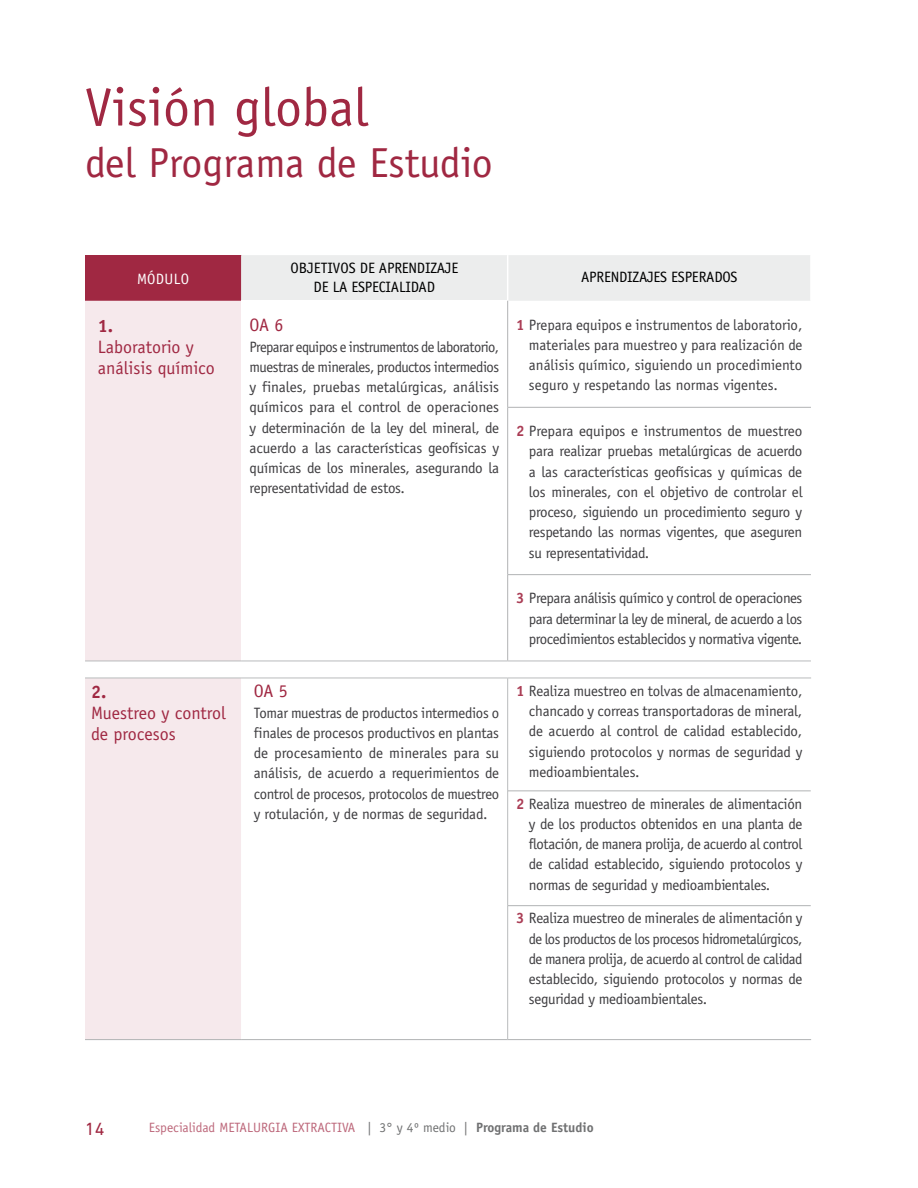
<style>
.page{position:relative;width:918px;height:1188px;background:#fff}
.page>*{position:absolute;margin:0;border:0;box-sizing:border-box;transform-origin:0 0}
.t1{font:54px "Officina Sans";color:#a02842}
.t2{font:42px "Officina Sans";color:#a02842}
.t3{font:18px/21px "Officina Sans";color:#a02842}
.t4{font:700 18px "Officina Sans";color:#a02842}
.t5{font:18px "DIN Next LT Pro";color:#a02842}
.t6{font:15px/20.2px "Officina Sans";letter-spacing:-.02em;color:#3e3d40;text-align:justify}
.t7{font:15px "Officina Sans";color:#000}
.t8{font:15px "Officina Sans";letter-spacing:.02em;color:#fff}
.t9{font:13.5px "Officina Sans";color:#bd687b}
.s1{font-weight:700;color:#aa3d55}
.s2{color:#707172}
.s3{font-weight:700;color:#707172}
</style>
<div class="page">
<div style="left:85px;top:255px;width:156px;height:46px;background:#a02842"></div>
<div style="left:241px;top:255px;width:569px;height:46px;background:#eceded"></div>
<div style="left:85px;top:301px;width:156px;height:738px;background:#f6e9ec"></div>
<svg style="left:508px;top:679px;width:303px;height:360px"></svg>
<hr style="left:507px;top:407px;width:304px;height:1px;background:#b1b3b4">
<hr style="left:507px;top:574px;width:304px;height:1px;background:#b1b3b4">
<hr style="left:507px;top:255px;width:1px;height:46px;background:#fff">
<hr style="left:507px;top:301px;width:1px;height:106px;background:#b1b3b4">
<hr style="left:507px;top:408px;width:1px;height:166px;background:#b1b3b4">
<hr style="left:507px;top:575px;width:1px;height:86px;background:#b1b3b4">
<hr style="left:507px;top:678px;width:1px;height:113px;background:#b9bbbc">
<hr style="left:507px;top:791px;width:1px;height:115px;background:#b9bbbc">
<hr style="left:507px;top:906px;width:1px;height:133px;background:#b9bbbc">
<hr style="left:508px;top:791px;width:303px;height:1px;background:#b1b3b4">
<hr style="left:508px;top:905px;width:303px;height:1px;background:#b1b3b4">
<hr style="left:85px;top:661px;width:156px;height:1px;background:#b9bbbc">
<hr style="left:241px;top:661px;width:267px;height:1px;background:#b9bbbc">
<hr style="left:508px;top:661px;width:303px;height:1px;background:#b9bbbc">
<hr style="left:85px;top:678px;width:156px;height:1px;background:#b9bbbc">
<hr style="left:241px;top:678px;width:267px;height:1px;background:#b9bbbc">
<hr style="left:508px;top:678px;width:303px;height:1px;background:#b9bbbc">
<hr style="left:85px;top:1039px;width:156px;height:1px;background:#b1b3b4">
<hr style="left:241px;top:1039px;width:267px;height:1px;background:#b1b3b4">
<hr style="left:508px;top:1039px;width:303px;height:1px;background:#b1b3b4">
<h1 class="t1" style="left:85px;top:76px;width:285px">Visión global</h1>
<h2 class="t2" style="left:85px;top:138px;width:409px">del Programa de Estudio</h2>
<p class="t8" style="left:137px;top:270px;width:54px">MóDULO</p>
<p class="t7" style="left:290px;top:259px;width:9px">objetivos</p>
<p class="t7" style="left:360px;top:259px;width:36px">de Aprendizaje</p>
<p class="t7" style="left:314px;top:278px;width:46px">delaespecialidad</p>
<p class="t7" style="left:581px;top:269px;width:17px">Aprendizajes</p>
<p class="t7" style="left:671px;top:269px;width:9px">esperados</p>
<p class="t4" style="left:98px;top:315px;width:17px">1.</p>
<p class="t3" style="left:98px;top:336px;width:119px">Laboratorio y análisis químico</p>
<p class="t3" style="left:250px;top:315px;width:36px">OA 6</p>
<p class="t6" style="left:250px;top:336px;width:251px">Preparar equipos e instrumentos de laboratorio, muestras de minerales, productos intermedios y finales, pruebas metalúrgicas, análisis químicos para el control de operaciones y determinación de la ley del mineral, de acuerdo a las características geofísicas y químicas de los minerales, asegurando la representatividad de estos.</p>
<p class="t6" style="left:529px;top:314px;width:275px;text-indent:-13px"><span class="s1">1</span> Prepara equipos e instrumentos de laboratorio, materiales para muestreo y para realización de análisis químico, siguiendo un procedimiento seguro y respetando las normas vigentes.</p>
<p class="t6" style="left:529px;top:421px;width:275px;text-indent:-13px"><span class="s1">2</span> Prepara equipos e instrumentos de muestreo para realizar pruebas metalúrgicas de acuerdo a las características geofísicas y químicas de los minerales, con el objetivo de controlar el proceso, siguiendo un procedimiento seguro y respetando las normas vigentes, que aseguren su representatividad.</p>
<p class="t6" style="left:529px;top:588px;width:275px;text-indent:-13px"><span class="s1">3</span> Prepara análisis químico y control de operaciones para determinar la ley de mineral, de acuerdo a los procedimientos establecidos y normativa vigente.</p>
<p class="t4" style="left:91px;top:681px;width:17px">2.</p>
<p class="t3" style="left:91px;top:703px;width:136px">Muestreo y control de procesos</p>
<p class="t3" style="left:254px;top:681px;width:36px">OA 5</p>
<p class="t6" style="left:254px;top:703px;width:247px">Tomar muestras de productos intermedios o finales de procesos productivos en plantas de procesamiento de minerales para su análisis, de acuerdo a requerimientos de control de procesos, protocolos de muestreo y rotulación, y de normas de seguridad.</p>
<p class="t6" style="left:529px;top:681px;width:275px;text-indent:-13px"><span class="s1">1</span> Realiza muestreo en tolvas de almacenamiento, chancado y correas transportadoras de mineral, de acuerdo al control de calidad establecido, siguiendo protocolos y normas de seguridad y medioambientales.</p>
<p class="t6" style="left:529px;top:794px;width:275px;text-indent:-13px"><span class="s1">2</span> Realiza muestreo de minerales de alimentación y de los productos obtenidos en una planta de flotación, de manera prolija, de acuerdo al control de calidad establecido, siguiendo protocolos y normas de seguridad y medioambientales.</p>
<p class="t6" style="left:529px;top:908px;width:275px;text-indent:-13px"><span class="s1">3</span> Realiza muestreo de minerales de alimentación y de los productos de los procesos hidrometalúrgicos, de manera prolija, de acuerdo al control de calidad establecido, siguiendo protocolos y normas de seguridad y medioambientales.</p>
<p class="t5" style="left:85px;top:1118px;width:21px">14</p>
<p class="t9" style="left:149px;top:1120px;width:446px">Especialidad Metalurgia Extractiva <span class="s2">| 3° y 4º medio |</span> <span class="s3">Programa de Estudio</span></p>
</div>
